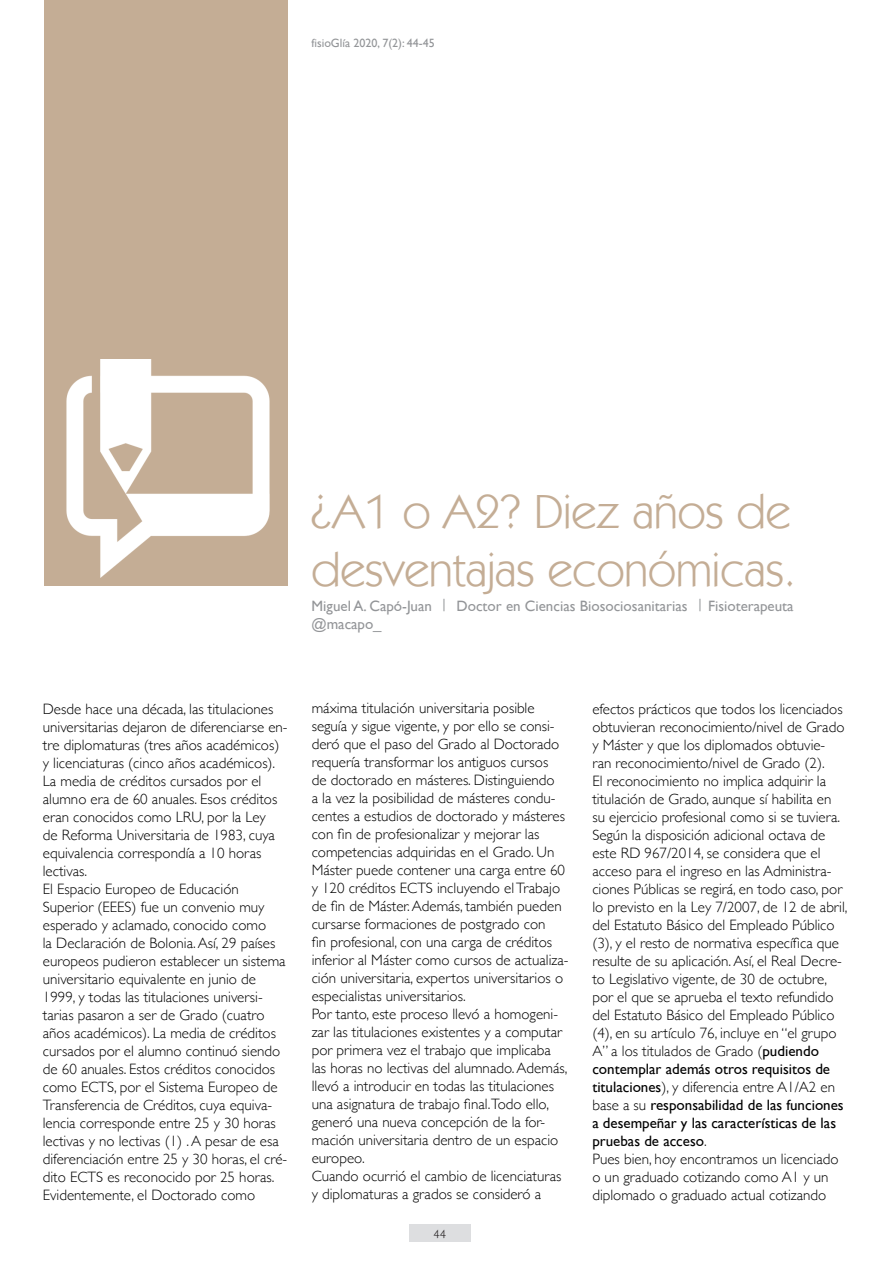
<style>
.page{position:relative;width:893px;height:1263px;background:#fff}
.page>*{position:absolute;margin:0;border:0;box-sizing:border-box;transform-origin:0 0}
.t1{font:48px/57.6px "Kabel IT Cby BT";color:#c4ad95}
.t2{font:300 15px/18px "Gill Sans";color:#000}
.t3{font:15px "Gill Sans";color:#939598}
.t4{font:12px "Gill Sans";color:#939598}
.t5{font:12px "Kabel IT Cby BT";color:#231f20}
.s1{font-weight:400}
</style>
<div class="page">
<div style="left:409px;top:1224px;width:62px;height:18px;background:#dddee0"></div>
<div style="left:44px;top:0;width:244px;height:586px;background:#c4ad95"></div>
<img style="left:66px;top:359px;width:204px;height:219px">
<p class="t4" style="left:311px;top:36px;width:125px">fisioGlía 2020, 7(2): 44-45</p>
<p class="t1" style="left:312px;top:482px;width:485px">¿A1 o A2? Diez años de desventajas económicas.</p>
<p class="t3" style="left:312px;top:597px;width:484px">Miguel A. Capó-Juan | Doctor en Ciencias Biosociosanitarias | Fisioterapeuta</p>
<p class="t3" style="left:312px;top:615px;width:71px">@macapo_</p>
<p class="t2" style="left:43px;top:699px;width:246px">Desde hace una década, las titulaciones universitarias dejaron de diferenciarse en&shy;tre diplomaturas (tres años académicos) y licenciaturas (cinco años académicos).<br>La media de créditos cursados por el alumno era de 60 anuales. Esos créditos eran conocidos como LRU, por la Ley<br>de Reforma Universitaria de 1983, cuya equivalencia correspondía a 10 horas lectivas.</p>
<p class="t2" style="left:43px;top:879px;width:246px">El Espacio Europeo de Educación Superior (EEES) fue un convenio muy esperado y aclamado, conocido como<br>la Declaración de Bolonia. Así, 29 países europeos pudieron establecer un sistema universitario equivalente en junio de 1999, y todas las titulaciones universi&shy;tarias pasaron a ser de Grado (cuatro años académicos). La media de créditos cursados por el alumno continuó siendo de 60 anuales. Estos créditos conocidos como ECTS, por el Sistema Europeo de Transferencia de Créditos, cuya equiva&shy;lencia corresponde entre 25 y 30 horas lectivas y no lectivas (1) . A pesar de esa diferenciación entre 25 y 30 horas, el cré&shy;dito ECTS es reconocido por 25 horas.</p>
<p class="t2" style="left:43px;top:1185px;width:214px">Evidentemente, el Doctorado como</p>
<p class="t2" style="left:312px;top:698px;width:258px">máxima titulación universitaria posible seguía y sigue vigente, y por ello se consi&shy;deró que el paso del Grado al Doctorado requería transformar los antiguos cursos<br>de doctorado en másteres. Distinguiendo<br>a la vez la posibilidad de másteres condu&shy;centes a estudios de doctorado y másteres con fin de profesionalizar y mejorar las competencias adquiridas en el Grado. Un Máster puede contener una carga entre 60 y 120 créditos ECTS incluyendo el Trabajo de fin de Máster. Además, también pueden cursarse formaciones de postgrado con<br>fin profesional, con una carga de créditos inferior al Máster como cursos de actualiza&shy;ción universitaria, expertos universitarios o especialistas universitarios.</p>
<p class="t2" style="left:312px;top:1004px;width:257px">Por tanto, este proceso llevó a homogeni&shy;zar las titulaciones existentes y a computar por primera vez el trabajo que implicaba las horas no lectivas del alumnado. Además, llevó a introducir en todas las titulaciones una asignatura de trabajo final.Todo ello, generó una nueva concepción de la for&shy;mación universitaria dentro de un espacio europeo.</p>
<p class="t2" style="left:312px;top:1166px;width:251px">Cuando ocurrió el cambio de licenciaturas y diplomaturas a grados se consideró a</p>
<p class="t5" style="left:433px;top:1226px;width:14px">44</p>
<p class="t2" style="left:592px;top:699px;width:257px">efectos prácticos que todos los licenciados obtuvieran reconocimiento/nivel de Grado y Máster y que los diplomados obtuvie&shy;ran reconocimiento/nivel de Grado (2).<br>El reconocimiento no implica adquirir la titulación de Grado, aunque sí habilita en su ejercicio profesional como si se tuviera.<br>Según la disposición adicional octava de este RD 967/2014, se considera que el acceso para el ingreso en las Administra&shy;ciones Públicas se regirá, en todo caso, por lo previsto en la Ley 7/2007, de 12 de abril, del Estatuto Básico del Empleado Público (3), y el resto de normativa específica que resulte de su aplicación. Así, el Real Decre&shy;to Legislativo vigente, de 30 de octubre, por el que se aprueba el texto refundido del Estatuto Básico del Empleado Público (4), en su artículo 76, incluye en “el grupo A” a los titulados de Grado (<span class="s1">pudiendo contemplar además otros requisitos de titulaciones</span>), y diferencia entre A1/A2 en base a su <span class="s1">responsabilidad de las funciones a desempeñar y las características de las pruebas de acceso</span>.</p>
<p class="t2" style="left:592px;top:1149px;width:248px">Pues bien, hoy encontramos un licenciado o un graduado cotizando como A1 y un diplomado o graduado actual cotizando</p>
</div>
